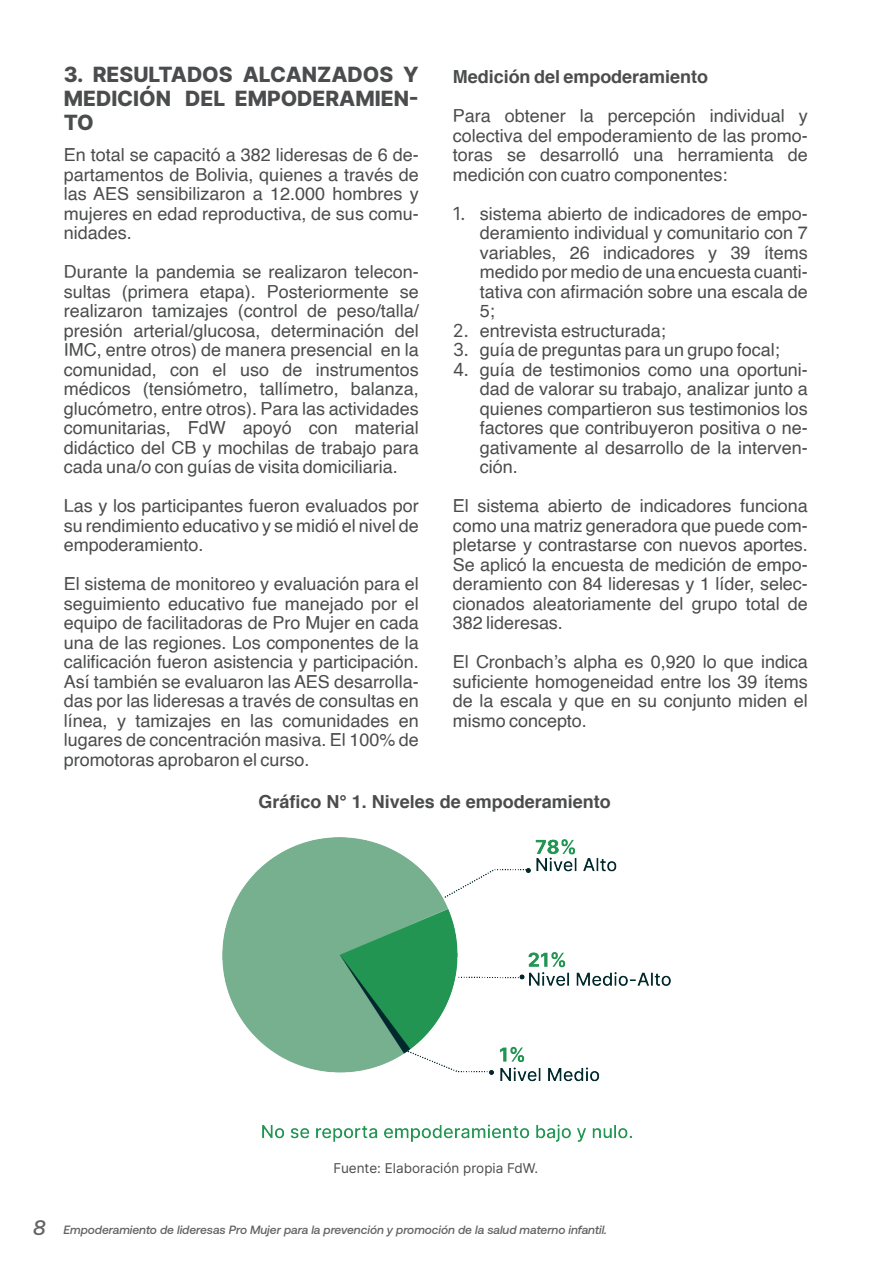
<style>
.page{position:relative;width:893px;height:1263px;background:#fff}
.page>*{position:absolute;margin:0;border:0;box-sizing:border-box;transform-origin:0 0}
.CORREGIDO{font:800 21px/24px "Inter";color:#4b4c4d;text-align:justify}
.CORREGIDO-2{font:18px/19.5px "Helvetica";color:#4b4c4d;text-align:justify}
.CORREGIDO-3{font:700 18px "Helvetica";color:#4b4c4d}
.t1{font:13.5px "Inter";color:#4b4c4d}
.t2{font:italic 500 12px "Aeonik";color:#636366}
.s1{font-family:"Inter"}
.s2{font-size:21px}
</style>
<div class="page">
<img style="left:222px;top:837px;width:449px;height:305px">
<p class="CORREGIDO" style="left:64px;top:62px;width:357px">3. RESULTADOS ALCANZADOS Y MEDICIÓN DEL EMPODERAMIEN-TO</p>
<p class="CORREGIDO-2" style="left:64px;top:146px;width:357px">En total se capacitó a 382 lideresas de 6 de&shy;partamentos de Bolivia, quienes a través de las AES sensibilizaron a 12.000 hombres y mujeres en edad reproductiva, de sus comu&shy;nidades.</p>
<p class="CORREGIDO-2" style="left:64px;top:263px;width:357px">Durante la pandemia se realizaron telecon&shy;sultas (primera etapa). Posteriormente se realizaron tamizajes (control de peso/talla/ presión arterial/glucosa, determinación del IMC, entre otros) de manera presencial en la comunidad, con el uso de instrumentos médicos (tensiómetro, tallímetro, balanza, glucómetro, entre otros). Para las actividades comunitarias, FdW apoyó con material didáctico del CB y mochilas de trabajo para cada una/o con guías de visita domiciliaria.</p>
<p class="CORREGIDO-2" style="left:64px;top:497px;width:356px">Las y los participantes fueron evaluados por su rendimiento educativo y se midió el nivel de empoderamiento.</p>
<p class="CORREGIDO-2" style="left:64px;top:575px;width:357px">El sistema de monitoreo y evaluación para el seguimiento educativo fue manejado por el equipo de facilitadoras de Pro Mujer en cada una de las regiones. Los componentes de la calificación fueron asistencia y participación.<br>Así también se evaluaron las AES desarrolla&shy;das por las lideresas a través de consultas en línea, y tamizajes en las comunidades en lugares de concentración masiva. El 100% de promotoras aprobaron el curso.</p>
<p class="CORREGIDO-3" style="left:453px;top:62px;width:257px">Medición del empoderamiento</p>
<p class="CORREGIDO-2" style="left:453px;top:107px;width:357px">Para obtener la percepción individual y colectiva del empoderamiento de las promo&shy;toras se desarrolló una herramienta de medición con cuatro componentes:</p>
<p class="CORREGIDO-2" style="left:480px;top:204px;width:330px;text-indent:-27px"><span class="s1">1.</span> sistema abierto de indicadores de empo&shy;deramiento individual y comunitario con 7 variables, 26 indicadores y 39 ítems medido por medio de una encuesta cuanti&shy;tativa con afirmación sobre una escala de 5;</p>
<p class="CORREGIDO-2" style="left:453px;top:321px;width:214px"><span class="s1">2.</span> entrevista estructurada;</p>
<p class="CORREGIDO-2" style="left:453px;top:341px;width:328px"><span class="s1">3.</span> guía de preguntas para un grupo focal;</p>
<p class="CORREGIDO-2" style="left:480px;top:360px;width:330px;text-indent:-27px"><span class="s1">4.</span> guía de testimonios como una oportuni&shy;dad de valorar su trabajo, analizar junto a quienes compartieron sus testimonios los factores que contribuyeron positiva o ne&shy;gativamente al desarrollo de la interven&shy;ción.</p>
<p class="CORREGIDO-2" style="left:453px;top:497px;width:357px">El sistema abierto de indicadores funciona como una matriz generadora que puede com&shy;pletarse y contrastarse con nuevos aportes.<br>Se aplicó la encuesta de medición de empo&shy;deramiento con 84 lideresas y 1 líder, selec&shy;cionados aleatoriamente del grupo total de 382 lideresas.</p>
<p class="CORREGIDO-2" style="left:453px;top:653px;width:357px">El Cronbach’s alpha es 0,920 lo que indica suficiente homogeneidad entre los 39 ítems de la escala y que en su conjunto miden el mismo concepto.</p>
<p class="CORREGIDO-3" style="left:259px;top:787px;width:354px">Gráfico N° 1. Niveles de empoderamiento</p>
<p class="t1" style="left:334px;top:1158px;width:206px">Fuente: Elaboración propia FdW.</p>
<p class="t2" style="left:33px;top:1223px;width:575px"><span class="s2">8</span> Empoderamiento de lideresas Pro Mujer para la prevención y promoción de la salud materno infantil.</p>
</div>
